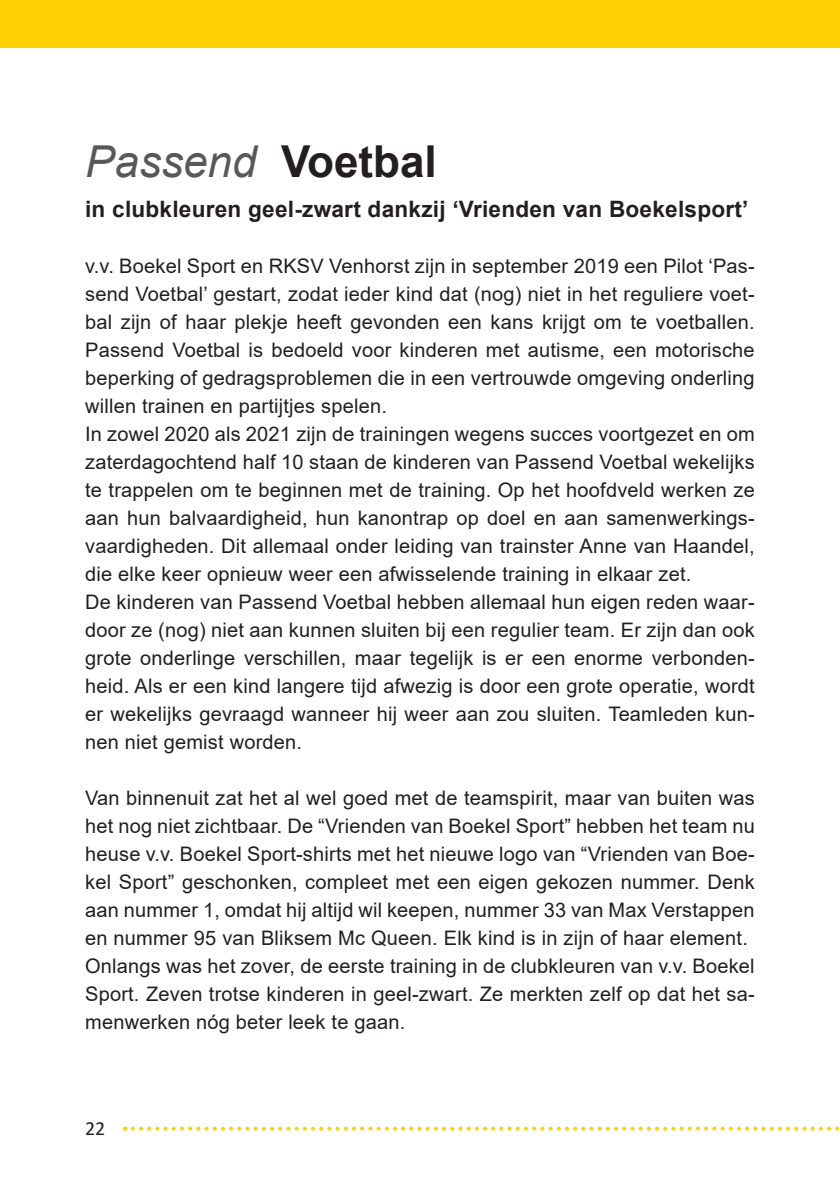
<style>
.page{position:relative;width:840px;height:1191px;background:#fff}
.page>*{position:absolute;margin:0;border:0;box-sizing:border-box;transform-origin:0 0}
.t1{font:italic 44px "Arial";color:#57585a}
.t2{font:700 22.6px "Arial";letter-spacing:.01em;color:#231f20}
.t3{font:20px/28px "Arial";letter-spacing:.01em;color:#231f20}
.t4{font:20px "Calibri";color:#231f20}
.s1{font-weight:700;font-style:normal;color:#231f20}
</style>
<div class="page">
<svg style="left:133px;top:1126px;width:707px;height:4px"></svg>
<div style="left:0;top:0;width:839px;height:48px;background:#fed105"></div>
<h1 class="t1" style="left:85px;top:133px;width:353px">Passend <span class="s1">Voetbal</span></h1>
<p class="t2" style="left:85px;top:193px;width:664px">in clubkleuren geel-zwart dankzij ‘Vrienden van Boekelsport’</p>
<p class="t3" style="left:85px;top:251px;width:670px">v.v. Boekel Sport en RKSV Venhorst zijn in september 2019 een Pilot ‘Pas&shy;send Voetbal’ gestart, zodat ieder kind dat (nog) niet in het reguliere voet&shy;bal zijn of haar plekje heeft gevonden een kans krijgt om te voetballen.<br>Passend Voetbal is bedoeld voor kinderen met autisme, een motorische beperking of gedragsproblemen die in een vertrouwde omgeving onderling willen trainen en partijtjes spelen.<br>In zowel 2020 als 2021 zijn de trainingen wegens succes voortgezet en om zaterdagochtend half 10 staan de kinderen van Passend Voetbal wekelijks te trappelen om te beginnen met de training. Op het hoofdveld werken ze aan hun balvaardigheid, hun kanontrap op doel en aan samenwerkings&shy;vaardigheden. Dit allemaal onder leiding van trainster Anne van Haandel, die elke keer opnieuw weer een afwisselende training in elkaar zet.<br>De kinderen van Passend Voetbal hebben allemaal hun eigen reden waar&shy;door ze (nog) niet aan kunnen sluiten bij een regulier team. Er zijn dan ook grote onderlinge verschillen, maar tegelijk is er een enorme verbonden&shy;heid. Als er een kind langere tijd afwezig is door een grote operatie, wordt er wekelijks gevraagd wanneer hij weer aan zou sluiten. Teamleden kun&shy;nen niet gemist worden.</p>
<p class="t3" style="left:85px;top:783px;width:670px">Van binnenuit zat het al wel goed met de teamspirit, maar van buiten was het nog niet zichtbaar. De “Vrienden van Boekel Sport” hebben het team nu heuse v.v. Boekel Sport-shirts met het nieuwe logo van “Vrienden van Boe&shy;kel Sport” geschonken, compleet met een eigen gekozen nummer. Denk aan nummer 1, omdat hij altijd wil keepen, nummer 33 van Max Verstappen en nummer 95 van Bliksem Mc Queen. Elk kind is in zijn of haar element.<br>Onlangs was het zover, de eerste training in de clubkleuren van v.v. Boekel Sport. Zeven trotse kinderen in geel-zwart. Ze merkten zelf op dat het sa&shy;menwerken nóg beter leek te gaan.</p>
<p class="t4" style="left:85px;top:1114px;width:22px">22</p>
</div>
